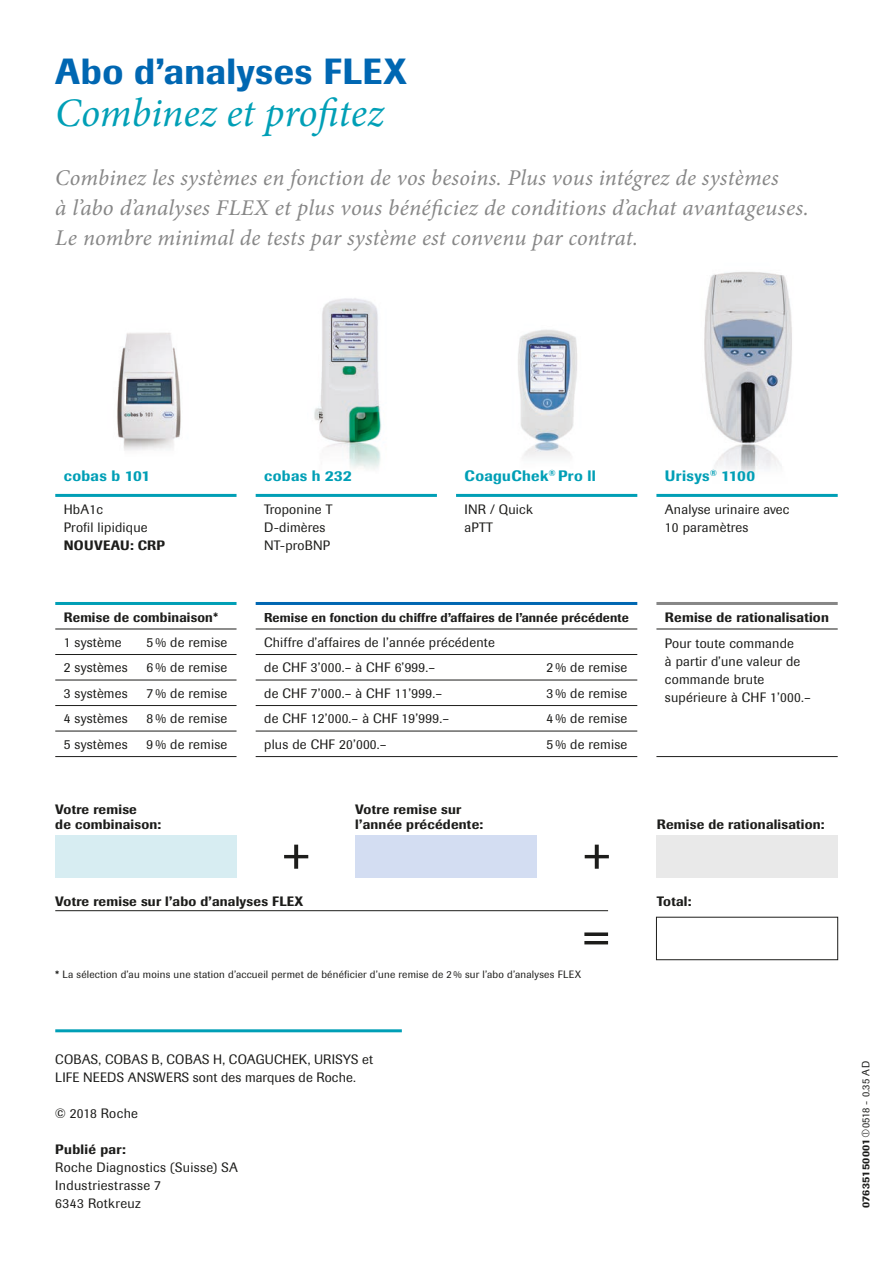
<style>
.page{position:relative;width:893px;height:1263px;background:#fff}
.page>*{position:absolute;margin:0;border:0;box-sizing:border-box;transform-origin:0 0}
.t1{font:italic 40.5px "Minion Pro";color:#009fb6}
.t2{font:500 36px "Imago";letter-spacing:.015em;color:#0067b2}
.t3{font:italic 22.5px/30px "Minion Pro";letter-spacing:.005em;color:#878787}
.t4{font:500 15px "Imago Pro";letter-spacing:.025em;color:#009fb6}
.t5{font:13.5px/18px "Imago Pro";letter-spacing:.015em;color:#1d1d1b}
.t6{font:500 13.5px "Imago Pro";letter-spacing:.015em;color:#1d1d1b}
.t7{font:500 12.75px "Imago Pro";letter-spacing:.01em;color:#1d1d1b}
.t8{font:10.5px "Imago";letter-spacing:.02em;color:#1d1d1b}
.t9{font:500 10.5px "Imago";letter-spacing:.02em;color:#1d1d1b}
.s1{font-family:"Imago Pro";font-weight:500}
.s2{font-weight:400}
</style>
<div class="page">
<img style="left:690px;top:272px;width:117px;height:222px">
<img style="left:117px;top:333px;width:64px;height:118px">
<img style="left:314px;top:298px;width:68px;height:171px">
<img style="left:518px;top:329px;width:59px;height:128px">
<hr style="left:55px;top:494px;width:182px;height:3px;background:#009fb6">
<hr style="left:256px;top:494px;width:181px;height:3px;background:#009fb6">
<hr style="left:456px;top:494px;width:181px;height:3px;background:#009fb6">
<hr style="left:656px;top:494px;width:182px;height:3px;background:#009fb6">
<hr style="left:55px;top:602px;width:182px;height:3px;background:#009fb6">
<hr style="left:256px;top:602px;width:381px;height:3px;background:#0067b2">
<hr style="left:656px;top:602px;width:182px;height:3px;background:#878787">
<hr style="left:656px;top:629px;width:182px;height:1px;background:#1d1d1b">
<hr style="left:55px;top:629px;width:182px;height:1px;background:#1d1d1b">
<hr style="left:256px;top:629px;width:381px;height:1px;background:#1d1d1b">
<hr style="left:55px;top:654px;width:182px;height:1px;background:#1d1d1b">
<hr style="left:256px;top:654px;width:381px;height:1px;background:#1d1d1b">
<hr style="left:55px;top:680px;width:182px;height:1px;background:#1d1d1b">
<hr style="left:256px;top:680px;width:381px;height:1px;background:#1d1d1b">
<hr style="left:55px;top:705px;width:182px;height:1px;background:#1d1d1b">
<hr style="left:256px;top:705px;width:381px;height:1px;background:#1d1d1b">
<hr style="left:55px;top:731px;width:182px;height:1px;background:#1d1d1b">
<hr style="left:256px;top:731px;width:381px;height:1px;background:#1d1d1b">
<hr style="left:55px;top:756px;width:182px;height:1px;background:#1d1d1b">
<hr style="left:256px;top:756px;width:381px;height:1px;background:#1d1d1b">
<hr style="left:656px;top:756px;width:182px;height:1px;background:#1d1d1b">
<hr style="left:55px;top:1029px;width:347px;height:3px;background:#009fb6">
<div style="left:55px;top:835px;width:182px;height:43px;background:#d7edf2"></div>
<div style="left:356px;top:835px;width:181px;height:43px;background:#d3ddf2"></div>
<div style="left:656px;top:835px;width:182px;height:43px;background:#e9e9e9"></div>
<svg style="left:284px;top:845px;width:24px;height:24px"></svg>
<svg style="left:585px;top:845px;width:24px;height:24px"></svg>
<svg style="left:584px;top:932px;width:24px;height:4px"></svg>
<hr style="left:584px;top:941px;width:24px;height:3px;background:#1d1d1b">
<hr style="left:55px;top:910px;width:553px;height:1px;background:#1d1d1b">
<div style="left:656px;top:917px;width:182px;height:43px;border:1px solid #1d1d1b"></div>
<h2 class="t2" style="left:55px;top:49px;width:353px">Abo d’analyses FLEX</h2>
<h1 class="t1" style="left:55px;top:85px;width:330px">Combinez et profitez</h1>
<h3 class="t3" style="left:55px;top:162px;width:755px">Combinez les systèmes en fonction de vos besoins. Plus vous intégrez de systèmes<br>à l’abo d’analyses FLEX et plus vous bénéficiez de conditions d’achat avantageuses.<br>Le nombre minimal de tests par système est convenu par contrat.</h3>
<p class="t4" style="left:64px;top:466px;width:88px">cobas b 101</p>
<p class="t4" style="left:264px;top:466px;width:89px">cobas h 232</p>
<p class="t4" style="left:465px;top:466px;width:133px">CoaguChek<sup>®</sup> Pro ll</p>
<p class="t4" style="left:665px;top:466px;width:92px">Urisys<sup>®</sup> 1100</p>
<p class="t5" style="left:64px;top:500px;width:85px">HbA1c<br>Profil lipidique</p>
<p class="t6" style="left:64px;top:537px;width:103px">NOUVEAU: CRP</p>
<p class="t5" style="left:264px;top:500px;width:70px">Troponine T<br>D-dimères<br>NT-proBNP</p>
<p class="t5" style="left:465px;top:500px;width:70px">INR / Quick aPTT</p>
<p class="t5" style="left:665px;top:500px;width:126px">Analyse urinaire avec<br>10 paramètres</p>
<p class="t6" style="left:64px;top:608px;width:156px">Remise de combinaison*</p>
<p class="t7" style="left:264px;top:609px;width:366px">Remise en fonction du chiffre d’affaires de l’année précédente</p>
<p class="t6" style="left:665px;top:608px;width:165px">Remise de rationalisation</p>
<p class="t5" style="left:64px;top:633px;width:59px">1 système</p>
<p class="t5" style="left:147px;top:633px;width:82px">5% de remise</p>
<p class="t5" style="left:264px;top:633px;width:232px">Chiffre d’affaires de l’année précédente</p>
<p class="t5" style="left:665px;top:634px;width:147px">Pour toute commande<br>à partir d’une valeur de commande brute supérieure à CHF 1’000.–</p>
<p class="t5" style="left:64px;top:658px;width:65px">2 systèmes</p>
<p class="t5" style="left:147px;top:658px;width:82px">6% de remise</p>
<p class="t5" style="left:264px;top:658px;width:173px">de CHF 3’000.– à CHF 6’999.–</p>
<p class="t5" style="left:547px;top:658px;width:82px">2% de remise</p>
<p class="t5" style="left:64px;top:684px;width:65px">3 systèmes</p>
<p class="t5" style="left:147px;top:684px;width:82px">7% de remise</p>
<p class="t5" style="left:264px;top:684px;width:180px">de CHF 7’000.– à CHF 11’999.–</p>
<p class="t5" style="left:547px;top:684px;width:82px">3% de remise</p>
<p class="t5" style="left:64px;top:709px;width:65px">4 systèmes</p>
<p class="t5" style="left:147px;top:709px;width:82px">8% de remise</p>
<p class="t5" style="left:264px;top:709px;width:187px">de CHF 12’000.– à CHF 19’999.–</p>
<p class="t5" style="left:547px;top:709px;width:82px">4% de remise</p>
<p class="t5" style="left:64px;top:735px;width:65px">5 systèmes</p>
<p class="t5" style="left:147px;top:735px;width:82px">9% de remise</p>
<p class="t5" style="left:264px;top:735px;width:124px">plus de CHF 20’000.–</p>
<p class="t5" style="left:547px;top:735px;width:82px">5% de remise</p>
<p class="t6" style="left:55px;top:800px;width:83px">Votre remise</p>
<p class="t6" style="left:355px;top:800px;width:107px">Votre remise sur</p>
<p class="t6" style="left:55px;top:815px;width:107px">de combinaison:</p>
<p class="t6" style="left:355px;top:815px;width:129px">l’année précédente:</p>
<p class="t6" style="left:657px;top:815px;width:169px">Remise de rationalisation:</p>
<p class="t6" style="left:55px;top:892px;width:249px">Votre remise sur l’abo d’analyses FLEX</p>
<p class="t6" style="left:657px;top:892px;width:36px">Total:</p>
<p class="t8" style="left:55px;top:968px;width:527px"><span class="s1">*</span> La sélection d’au moins une station d’accueil permet de bénéficier d’une remise de 2 % sur l’abo d’analyses FLEX</p>
<p class="t5" style="left:55px;top:1050px;width:319px">COBAS, COBAS B, COBAS H, COAGUCHEK, URISYS et<br>LIFE NEEDS ANSWERS sont des marques de Roche.</p>
<p class="t5" style="left:55px;top:1104px;width:84px">© 2018 Roche</p>
<p class="t6" style="left:55px;top:1140px;width:72px">Publié par:</p>
<p class="t5" style="left:55px;top:1158px;width:184px">Roche Diagnostics (Suisse) SA<br>Industriestrasse 7<br>6343 Rotkreuz</p>
<p class="t9" style="left:859px;top:1208px;width:148px;rotate:-90deg">07635150001 <span class="s2">0518 - 0.35 AD</span></p>
</div>
